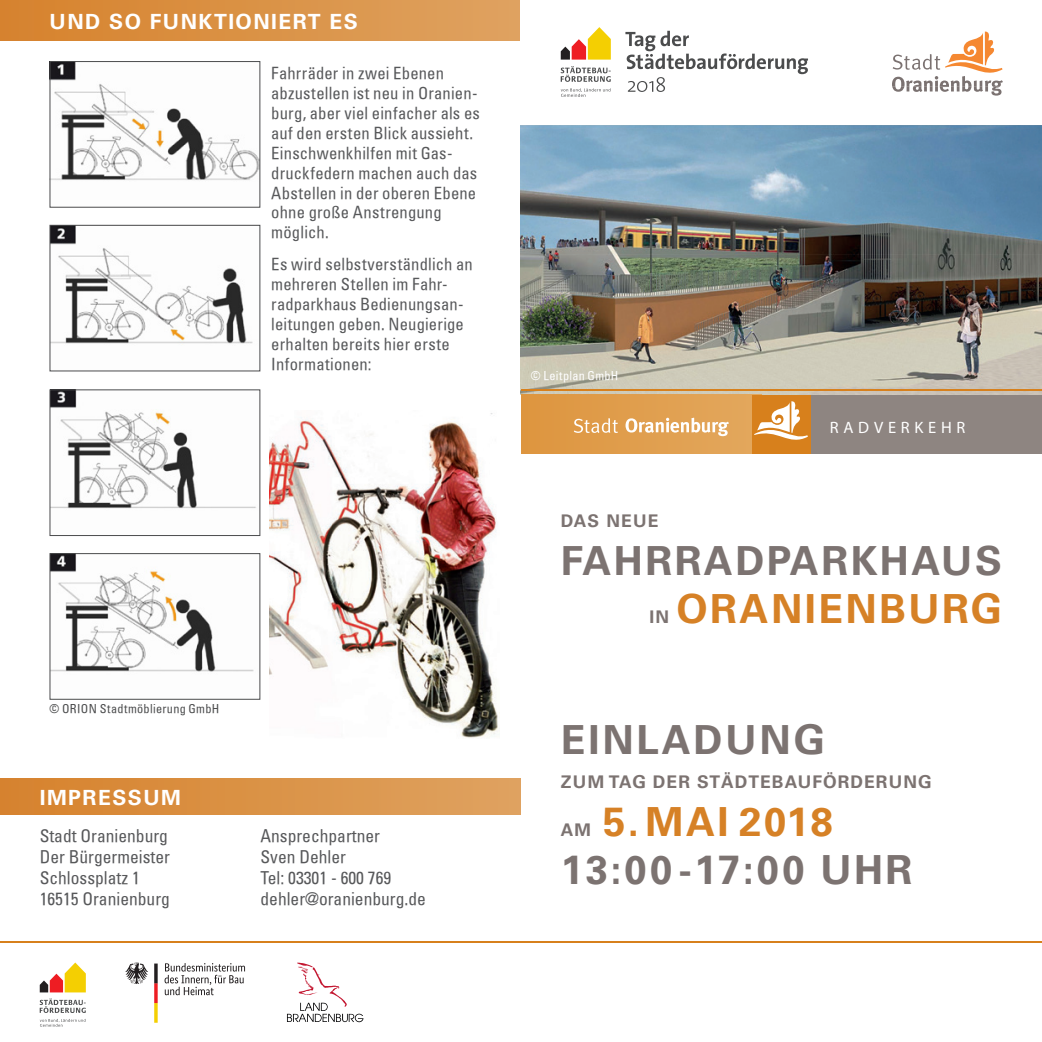
<style>
.page{position:relative;width:1042px;height:1042px;background:#fff}
.page>*{position:absolute;margin:0;border:0;box-sizing:border-box;transform-origin:0 0}
.t1{font:700 40.25px "Univers LT";letter-spacing:.06em;color:#7c7371}
.t2{font:700 40.25px "Univers LT";letter-spacing:.06em;color:#d68126}
.t3{font:700 21px "Univers LT";letter-spacing:.07em;color:#fff}
.t4{font:condensed 17.5px "Univers";color:#57585a}
.t5{font:700 17.5px "Univers LT";letter-spacing:.06em;color:#7c7371}
.Text{font:condensed 16.62px/19.8px "Univers";letter-spacing:.01em;color:#57585a}
.t6{font:16.45px "Myriad Pro";letter-spacing:.29em;color:#fff}
.Text-2{font:condensed 12.25px "Univers";letter-spacing:.025em;color:#4b4c4d}
.Text-3{font:condensed 12.25px "Univers";letter-spacing:.025em;color:#fff}
</style>
<div class="page">
<img style="left:521px;top:125px;width:521px;height:270px">
<svg style="left:287px;top:962px;width:76px;height:60px"></svg>
<svg style="left:40px;top:962px;width:46px;height:30px"></svg>
<svg style="left:40px;top:1019px;width:45px;height:7px"></svg>
<svg style="left:40px;top:998px;width:46px;height:15px"></svg>
<div style="left:521px;top:395px;width:240px;height:58px;background:linear-gradient(to right,#dd953f,#e3a85d)"></div>
<div style="left:810px;top:395px;width:232px;height:58px;background:#8e8581"></div>
<hr style="left:521px;top:389px;width:521px;height:2px;background:#d7801c">
<svg style="left:574px;top:418px;width:44px;height:15px"></svg>
<svg style="left:625px;top:418px;width:104px;height:18px"></svg>
<div style="left:752px;top:395px;width:58px;height:58px;background:#d7801c"></div>
<svg style="left:754px;top:401px;width:54px;height:39px"></svg>
<hr style="left:0;top:941px;width:1042px;height:2px;background:#d7801c">
<div style="left:0;top:779px;width:521px;height:35px;background:linear-gradient(to right,#d6822d,#dfa260)"></div>
<div style="left:0;top:0;width:521px;height:40px;background:linear-gradient(to right,#d6822d,#dfa260)"></div>
<img style="left:52px;top:63px;width:206px;height:117px">
<div style="left:50px;top:61px;width:210px;height:147px;border:1px solid #4b4c4d"></div>
<img style="left:52px;top:391px;width:204px;height:118px">
<div style="left:50px;top:389px;width:210px;height:147px;border:1px solid #4b4c4d"></div>
<img style="left:52px;top:227px;width:201px;height:118px">
<div style="left:50px;top:225px;width:210px;height:146px;border:1px solid #4b4c4d"></div>
<img style="left:52px;top:555px;width:202px;height:117px">
<div style="left:50px;top:553px;width:210px;height:146px;border:1px solid #4b4c4d"></div>
<img style="left:270px;top:413px;width:228px;height:325px">
<svg style="left:165px;top:963px;width:80px;height:32px"></svg>
<svg style="left:125px;top:962px;width:23px;height:22px"></svg>
<svg style="left:154px;top:963px;width:4px;height:59px"></svg>
<svg style="left:561px;top:27px;width:50px;height:33px"></svg>
<svg style="left:561px;top:88px;width:49px;height:9px"></svg>
<svg style="left:561px;top:66px;width:50px;height:16px"></svg>
<svg style="left:625px;top:31px;width:183px;height:61px"></svg>
<svg style="left:892px;top:31px;width:111px;height:65px"></svg>
<p class="t3" style="left:50px;top:9px;width:310px">UND SO FUNKTIONIERT ES</p>
<p class="Text" style="left:271px;top:63px;width:210px">Fahrräder in zwei Ebenen abzustellen ist neu in Oranien&shy;burg, aber viel einfacher als es auf den ersten Blick aussieht.<br>Einschwenkhilfen mit Gas&shy;druckfedern machen auch das<br>Abstellen in der oberen Ebene ohne große Anstrengung möglich.</p>
<p class="Text" style="left:271px;top:254px;width:203px">Es wird selbstverständlich an mehreren Stellen im Fahr&shy;radparkhaus Bedienungsan&shy;leitungen geben. Neugierige erhalten bereits hier erste<br>Informationen:</p>
<p class="Text-2" style="left:50px;top:701px;width:171px">© ORION Stadtmöblierung GmbH</p>
<p class="t3" style="left:40px;top:785px;width:143px">IMPRESSUM</p>
<p class="t4" style="left:40px;top:824px;width:130px">Stadt Oranienburg</p>
<p class="t4" style="left:40px;top:845px;width:132px">Der Bürgermeister</p>
<p class="t4" style="left:40px;top:866px;width:102px">Schlossplatz 1</p>
<p class="t4" style="left:40px;top:887px;width:132px">16515 Oranienburg</p>
<p class="t4" style="left:260px;top:824px;width:121px">Ansprechpartner</p>
<p class="t4" style="left:260px;top:845px;width:87px">Sven Dehler</p>
<p class="t4" style="left:260px;top:866px;width:132px">Tel: 03301 - 600 769</p>
<p class="t4" style="left:260px;top:887px;width:167px">dehler@oranienburg.de</p>
<p class="Text-3" style="left:531px;top:367px;width:89px">© Leitplan GmbH</p>
<p class="t6" style="left:830px;top:417px;width:137px">RADVERKEHR</p>
<p class="t5" style="left:561px;top:510px;width:99px">DAS NEUE</p>
<p class="t1" style="left:561px;top:537px;width:443px">FAHRRADPARKHAUS</p>
<p class="t5" style="left:649px;top:607px;width:21px">IN</p>
<p class="t2" style="left:676px;top:585px;width:327px">ORANIENBURG</p>
<p class="t1" style="left:561px;top:716px;width:266px">EINLADUNG</p>
<p class="t5" style="left:561px;top:771px;width:372px">ZUM TAG DER STÄDTEBAUFÖRDERUNG</p>
<p class="t5" style="left:561px;top:819px;width:32px">AM</p>
<p class="t2" style="left:603px;top:798px;width:231px">5.MAI 2018</p>
<p class="t1" style="left:561px;top:846px;width:353px">13:00-17:00 UHR</p>
</div>
